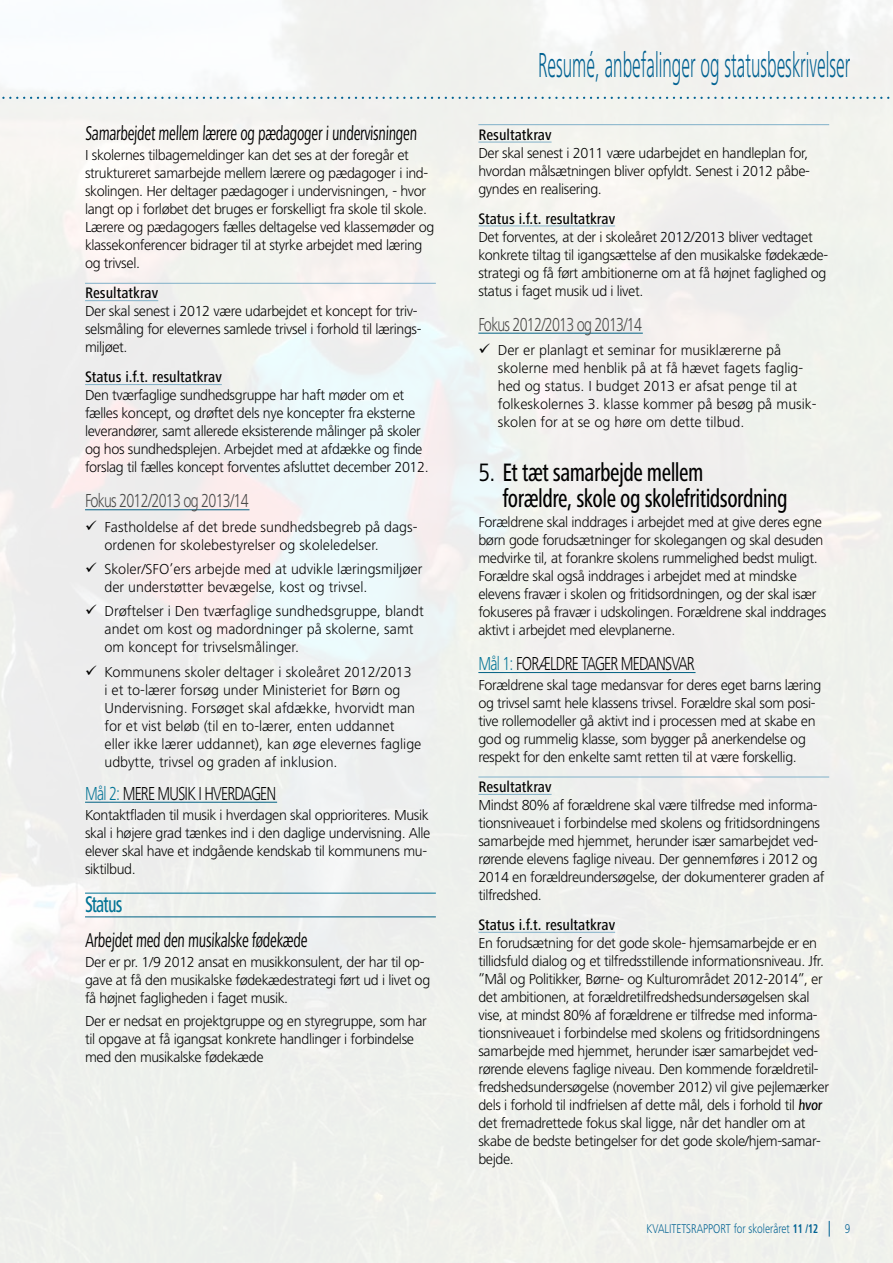
<style>
.page{position:relative;width:893px;height:1263px;background:#fff}
.page>*{position:absolute;margin:0;border:0;box-sizing:border-box;transform-origin:0 0}
.t1{font:300 36px "Frutiger Next LT";color:#006192;scale:.5 1}
.t2{font:500 condensed 26.1px/26.1px "Frutiger Next LT";letter-spacing:-.025em;color:#000;scale:.83 1}
.t3{font:500 condensed 23.4px "Frutiger Next LT";letter-spacing:-.05em;color:#007395;scale:.77 1}
.t4{font:condensed 20.7px "Frutiger Next LT";color:#000;scale:.8 1}
.t5{font:300 19.5px "Frutiger Next LT";letter-spacing:-.05em;color:#000;scale:.77 1}
.t6{font:300 19.5px "Frutiger Next LT";letter-spacing:-.05em;color:#484847;scale:.77 1}
.t7{font:500 condensed 15.75px "Frutiger Next LT";color:#000}
.t8{font:300 15px/18px "Frutiger Next LT";letter-spacing:-.025em;color:#000}
.t9{font:300 15px/18px "Frutiger Next LT";color:#000}
.t10{font:300 13.2px "Frutiger Next LT";color:#006192;scale:.8 1}
.s1{color:#007395}
.s2{font-weight:400;font-stretch:normal}
.s3{font-weight:500;font-stretch:condensed}
.s4{font-weight:700;font-stretch:condensed}
</style>
<div class="page">
<img style="left:0;top:0;width:893px;height:1263px">
<svg style="left:829px;top:1221px;width:1px;height:15px"></svg>
<svg style="left:0;top:97px;width:893px;height:2px"></svg>
<hr style="left:85px;top:283px;width:351px;height:1px;background:#80b0c9">
<hr style="left:85px;top:300px;width:73px;height:1px;background:#80b0c9">
<hr style="left:85px;top:384px;width:137px;height:1px;background:#80b0c9">
<hr style="left:85px;top:509px;width:164px;height:1px;background:#006184">
<hr style="left:85px;top:802px;width:192px;height:1px;background:#006184">
<hr style="left:85px;top:893px;width:351px;height:1px;background:#007395">
<hr style="left:85px;top:917px;width:351px;height:1px;background:#006184">
<hr style="left:478px;top:124px;width:351px;height:1px;background:#80b0c9">
<hr style="left:478px;top:142px;width:74px;height:1px;background:#80b0c9">
<hr style="left:478px;top:226px;width:137px;height:1px;background:#80b0c9">
<hr style="left:478px;top:333px;width:165px;height:1px;background:#006184">
<hr style="left:478px;top:672px;width:217px;height:1px;background:#006184">
<hr style="left:478px;top:777px;width:351px;height:1px;background:#80b0c9">
<hr style="left:478px;top:794px;width:74px;height:1px;background:#80b0c9">
<hr style="left:478px;top:932px;width:137px;height:1px;background:#80b0c9">
<svg style="left:86px;top:520px;width:10px;height:10px"></svg>
<svg style="left:86px;top:562px;width:10px;height:10px"></svg>
<svg style="left:86px;top:605px;width:10px;height:9px"></svg>
<svg style="left:86px;top:665px;width:10px;height:10px"></svg>
<svg style="left:479px;top:343px;width:11px;height:10px"></svg>
<h3 class="t4" style="left:85px;top:122px;width:418px">Samarbejdet mellem lærere og pædagoger i undervisningen</h3>
<p class="t8" style="left:85px;top:147px;width:351px">I skolernes tilbagemeldinger kan det ses at der foregår et struktureret samarbejde mellem lærere og pædagoger i ind&shy;skolingen. Her deltager pædagoger i undervisningen, - hvor langt op i forløbet det bruges er forskelligt fra skole til skole.<br>Lærere og pædagogers fælles deltagelse ved klassemøder og klassekonferencer bidrager til at styrke arbejdet med læring og trivsel.</p>
<p class="t7" style="left:85px;top:284px;width:75px">Resultatkrav</p>
<p class="t8" style="left:85px;top:302px;width:338px">Der skal senest i 2012 være udarbejdet et koncept for triv&shy;selsmåling for elevernes samlede trivsel i forhold til lærings&shy;miljøet.</p>
<p class="t7" style="left:85px;top:368px;width:138px">Status i.f.t. resultatkrav</p>
<p class="t8" style="left:85px;top:386px;width:345px">Den tværfaglige sundhedsgruppe har haft møder om et fælles koncept, og drøftet dels nye koncepter fra eksterne leverandører, samt allerede eksisterende målinger på skoler og hos sundhedsplejen. Arbejdet med at afdække og finde forslag til fælles koncept forventes afsluttet december 2012.</p>
<h3 class="t6" style="left:85px;top:490px;width:214px">Fokus 2012/2013 og 2013/14</h3>
<p class="t9" style="left:105px;top:518px;width:315px">Fastholdelse af det brede sundhedsbegreb på dags&shy;ordenen for skolebestyrelser og skoleledelser.</p>
<p class="t9" style="left:105px;top:560px;width:319px">Skoler/SFO’ers arbejde med at udvikle læringsmiljøer der understøtter bevægelse, kost og trivsel.</p>
<p class="t9" style="left:105px;top:602px;width:321px">Drøftelser i Den tværfaglige sundhedsgruppe, blandt andet om kost og madordninger på skolerne, samt om koncept for trivselsmålinger.</p>
<p class="t9" style="left:105px;top:663px;width:318px">Kommunens skoler deltager i skoleåret 2012/2013<br>i et to-lærer forsøg under Ministeriet for Børn og Undervisning. Forsøget skal afdække, hvorvidt man for et vist beløb (til en to-lærer, enten uddannet eller ikke lærer uddannet), kan øge elevernes faglige udbytte, trivsel og graden af inklusion.</p>
<h3 class="t5" style="left:85px;top:782px;width:250px"><span class="s1">Mål 2:</span> MERE MUSIK I HVERDAGEN</h3>
<p class="t8" style="left:85px;top:806px;width:347px">Kontaktfladen til musik i hverdagen skal opprioriteres. Musik skal i højere grad tænkes ind i den daglige undervisning. Alle elever skal have et indgående kendskab til kommunens mu&shy;siktilbud.</p>
<h3 class="t3" style="left:85px;top:892px;width:50px">Status</h3>
<h3 class="t4" style="left:85px;top:929px;width:281px">Arbejdet med den musikalske fødekæde</h3>
<p class="t8" style="left:85px;top:953px;width:347px">Der er pr. 1/9 2012 ansat en musikkonsulent, der har til op&shy;gave at få den musikalske fødekædestrategi ført ud i livet og få højnet fagligheden i faget musik.</p>
<p class="t8" style="left:85px;top:1011px;width:343px">Der er nedsat en projektgruppe og en styregruppe, som har til opgave at få igangsat konkrete handlinger i forbindelse med den musikalske fødekæde</p>
<h1 class="t1" style="left:538px;top:45px;width:626px">Resumé, anbefalinger og statusbeskrivelser</h1>
<p class="t7" style="left:478px;top:126px;width:75px">Resultatkrav</p>
<p class="t8" style="left:478px;top:144px;width:333px;text-align:justify">Der skal senest i 2011 være udarbejdet en handleplan for, hvordan målsætningen bliver opfyldt. Senest i 2012 påbe&shy;gyndes en realisering.</p>
<p class="t7" style="left:478px;top:210px;width:138px">Status i.f.t. resultatkrav</p>
<p class="t8" style="left:478px;top:228px;width:351px">Det forventes, at der i skoleåret 2012/2013 bliver vedtaget konkrete tiltag til igangsættelse af den musikalske fødekæde&shy;strategi og få ført ambitionerne om at få højnet faglighed og status i faget musik ud i livet.</p>
<h3 class="t6" style="left:478px;top:313px;width:214px">Fokus 2012/2013 og 2013/14</h3>
<p class="t9" style="left:498px;top:341px;width:320px">Der er planlagt et seminar for musiklærerne på skolerne med henblik på at få hævet fagets faglig&shy;hed og status. I budget 2013 er afsat penge til at folkeskolernes 3. klasse kommer på besøg på musik&shy;skolen for at se og høre om dette tilbud.</p>
<h2 class="t2" style="left:502px;top:459px;width:345px;text-indent:-24px"><span class="s2">5.</span> Et tæt samarbejde mellem<br>forældre, skole og skolefritidsordning</h2>
<p class="t8" style="left:478px;top:513px;width:349px">Forældrene skal inddrages i arbejdet med at give deres egne børn gode forudsætninger for skolegangen og skal desuden medvirke til, at forankre skolens rummelighed bedst muligt.<br>Forældre skal også inddrages i arbejdet med at mindske elevens fravær i skolen og fritidsordningen, og der skal især fokuseres på fravær i udskolingen. Forældrene skal inddrages aktivt i arbejdet med elevplanerne.</p>
<h3 class="t5" style="left:478px;top:653px;width:283px"><span class="s1">Mål 1:</span> FORÆLDRE TAGER MEDANSVAR</h3>
<p class="t8" style="left:478px;top:676px;width:344px">Forældrene skal tage medansvar for deres eget barns læring og trivsel samt hele klassens trivsel. Forældre skal som posi&shy;tive rollemodeller gå aktivt ind i processen med at skabe en god og rummelig klasse, som bygger på anerkendelse og respekt for den enkelte samt retten til at være forskellig.</p>
<p class="t7" style="left:478px;top:778px;width:75px">Resultatkrav</p>
<p class="t8" style="left:478px;top:796px;width:347px">Mindst 80% af forældrene skal være tilfredse med informa&shy;tionsniveauet i forbindelse med skolens og fritidsordningens samarbejde med hjemmet, herunder især samarbejdet ved&shy;rørende elevens faglige niveau. Der gennemføres i 2012 og 2014 en forældreundersøgelse, der dokumenterer graden af tilfredshed.</p>
<p class="t7" style="left:478px;top:916px;width:138px">Status i.f.t. resultatkrav</p>
<p class="t8" style="left:478px;top:934px;width:352px">En forudsætning for det gode skole- hjemsamarbejde er en tillidsfuld dialog og et tilfredsstillende informationsniveau. Jfr. ”Mål og Politikker, Børne- og Kulturområdet 2012-2014”, er det ambitionen, at forældretilfredshedsundersøgelsen skal vise, at mindst 80% af forældrene er tilfredse med informa&shy;tionsniveauet i forbindelse med skolens og fritidsordningens samarbejde med hjemmet, herunder især samarbejdet ved&shy;rørende elevens faglige niveau. Den kommende forældretil&shy;fredshedsundersøgelse (november 2012) vil give pejlemærker dels i forhold til indfrielsen af dette mål, dels i forhold til <span class="s3">hvor </span>det fremadrettede fokus skal ligge, når det handler om at skabe de bedste betingelser for det gode skole/hjem-samar&shy;bejde.</p>
<p class="t10" style="left:647px;top:1221px;width:216px">KVALITETSRAPPORT for skoleråret <span class="s4">11 /12</span></p>
<p class="t10" style="left:845px;top:1221px;width:8px">9</p>
</div>
